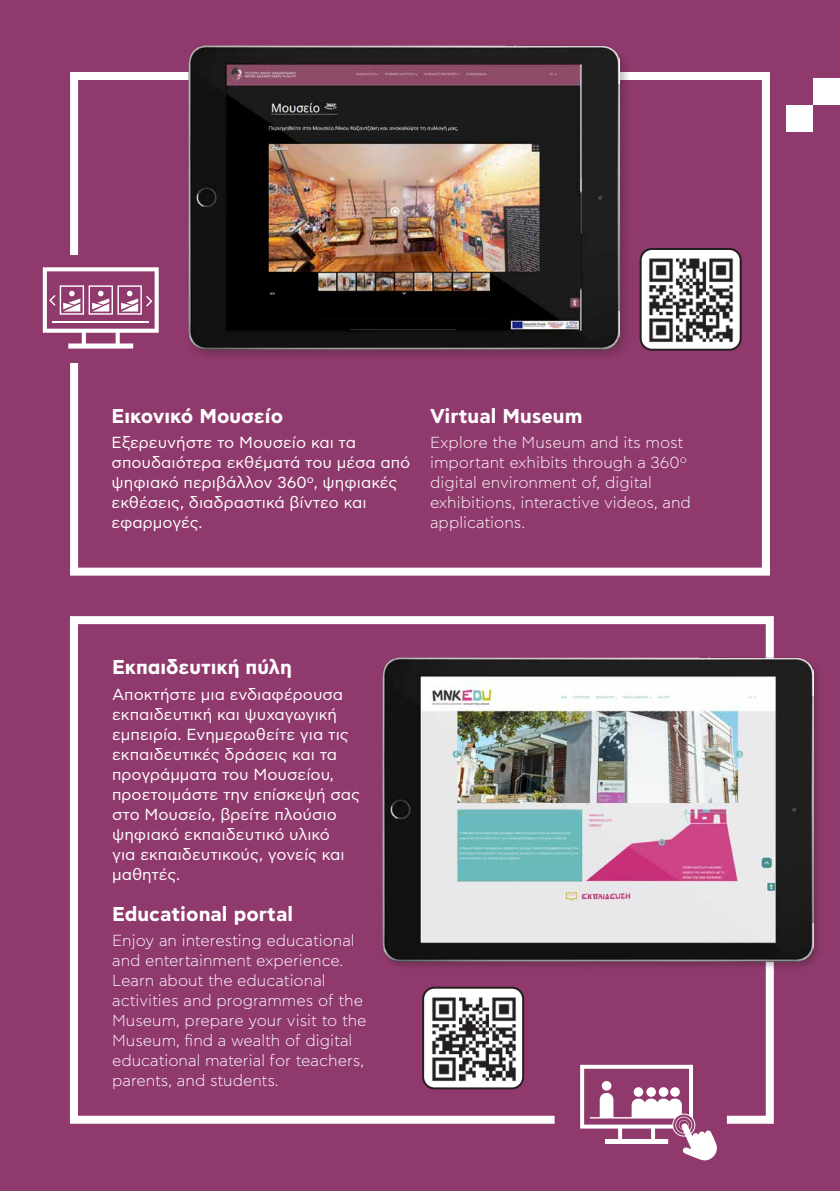
<style>
.page{position:relative;width:840px;height:1191px;background:#fff}
.page>*{position:absolute;margin:0;border:0;box-sizing:border-box;transform-origin:0 0}
.t1{font:700 20px "CF Asty Std";color:#fff}
.t2{font:16px/20px "CF Asty Std";color:#fff}
.t3{font:300 16px/20px "CF Asty Std";color:#fff}
</style>
<div class="page">
<div style="left:0;top:0;width:839px;height:1191px;background:#90396c"></div>
<div style="left:70px;top:72px;width:699px;height:503px;border:8px solid #fff"></div>
<div style="left:812px;top:78px;width:27px;height:27px;background:#fff"></div>
<div style="left:786px;top:105px;width:26px;height:26px;background:#fff"></div>
<svg style="left:580px;top:1127px;width:137px;height:34px"></svg>
<svg style="left:70px;top:616px;width:704px;height:511px"></svg>
<div style="left:185px;top:43px;width:447px;height:319px;background:#231f20;opacity:.3"></div>
<img style="left:188px;top:46px;width:430px;height:303px">
<div style="left:380px;top:655px;width:442px;height:316px;background:#231f20;opacity:.3"></div>
<img style="left:382px;top:658px;width:430px;height:303px">
<div style="left:35px;top:256px;width:82px;height:107px;background:#90396c"></div>
<svg style="left:43px;top:267px;width:116px;height:81px"></svg>
<div style="left:640px;top:249px;width:100px;height:101px;background:#fff;border-radius:11px"></div>
<div style="left:639px;top:248px;width:102px;height:103px;border:2px solid #231f20;border-radius:11px"></div>
<div style="left:423px;top:987px;width:100px;height:101px;background:#fff;border-radius:11px"></div>
<div style="left:422px;top:986px;width:102px;height:103px;border:2px solid #231f20;border-radius:11px"></div>
<img style="left:649px;top:258px;width:84px;height:85px">
<img style="left:432px;top:997px;width:84px;height:85px">
<p class="t1" style="left:111px;top:404px;width:173px">Εικονικό Μουσείο</p>
<p class="t2" style="left:111px;top:433px;width:300px">Εξερευνήστε το Μουσείο και τα σπουδαιότερα εκθέματά του μέσα από ψηφιακό περιβάλλον 360<sup>ο</sup>, ψηφιακές εκθέσεις, διαδραστικά βίντεο και εφαρμογές.</p>
<p class="t1" style="left:430px;top:404px;width:154px">Virtual Museum</p>
<p class="t3" style="left:430px;top:433px;width:262px">Explore the Museum and its most important exhibits through a 360<sup>o </sup>digital environment of, digital exhibitions, interactive videos, and applications.</p>
<p class="t1" style="left:112px;top:655px;width:181px">Εκπαιδευτική πύλη</p>
<p class="t2" style="left:112px;top:684px;width:249px">Αποκτήστε μια ενδιαφέρουσα εκπαιδευτική και ψυχαγωγική εμπειρία. Ενημερωθείτε για τις εκπαιδευτικές δράσεις και τα προγράμματα του Μουσείου, προετοιμάστε την επίσκεψή σας στο Μουσείο, βρείτε πλούσιο ψηφιακό εκπαιδευτικό υλικό<br>για εκπαιδευτικούς, γονείς και μαθητές.</p>
<p class="t1" style="left:112px;top:902px;width:182px">Educational portal</p>
<p class="t3" style="left:112px;top:931px;width:256px">Enjoy an interesting educational and entertainment experience.<br>Learn about the educational activities and programmes of the<br>Museum, prepare your visit to the<br>Museum, find a wealth of digital educational material for teachers, parents, and students.</p>
</div>
